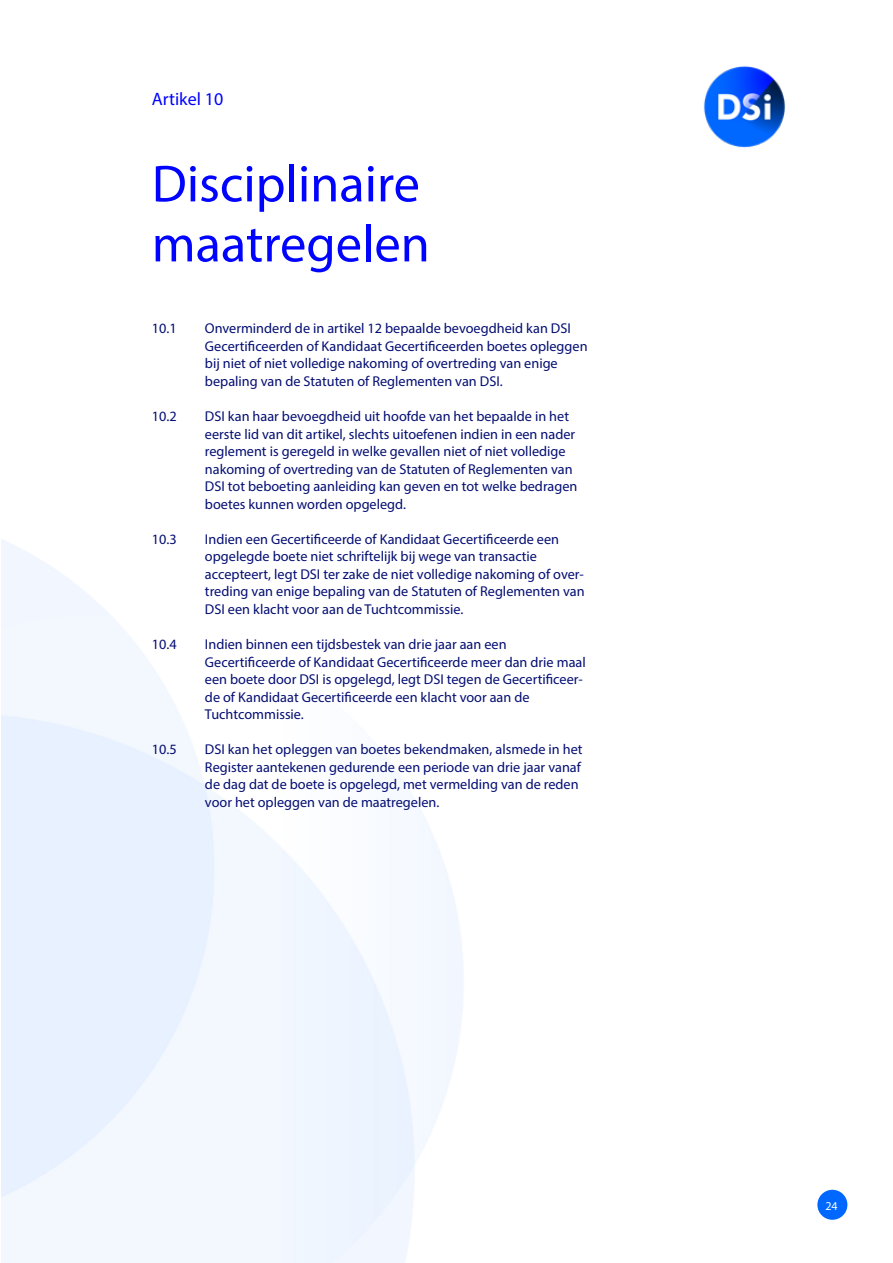
<style>
.page{position:relative;width:893px;height:1263px;background:#fff}
.page>*{position:absolute;margin:0;border:0;box-sizing:border-box;transform-origin:0 0}
.t1{font:52.5px/60px "Myriad Pro";color:#0003ff}
.t2{font:18px "Myriad Pro";color:#0003ff}
.t3{font:14.25px/17.5px "Myriad Pro";color:#040e72}
.t4{font:12px "Myriad Pro";color:#fff}
</style>
<div class="page">
<div style="left:817px;top:1190px;width:30px;height:30px;background:#0067ff;border-radius:50%"></div>
<img style="left:704px;top:66px;width:82px;height:82px">
<p class="t2" style="left:152px;top:88px;width:73px">Artikel 10</p>
<h1 class="t1" style="left:152px;top:153px;width:279px">Disciplinaire maatregelen</h1>
<p class="t3" style="left:152px;top:319px;width:26px">10.1</p>
<p class="t3" style="left:152px;top:407px;width:26px">10.2</p>
<p class="t3" style="left:152px;top:530px;width:26px">10.3</p>
<p class="t3" style="left:152px;top:635px;width:26px">10.4</p>
<p class="t3" style="left:152px;top:740px;width:26px">10.5</p>
<p class="t3" style="left:205px;top:319px;width:384px">Onverminderd de in artikel 12 bepaalde bevoegdheid kan DSI Gecertificeerden of Kandidaat Gecertificeerden boetes opleggen bij niet of niet volledige nakoming of overtreding van enige bepaling van de Statuten of Reglementen van DSI.</p>
<p class="t3" style="left:205px;top:407px;width:374px">DSI kan haar bevoegdheid uit hoofde van het bepaalde in het eerste lid van dit artikel, slechts uitoefenen indien in een nader reglement is geregeld in welke gevallen niet of niet volledige nakoming of overtreding van de Statuten of Reglementen van DSI tot beboeting aanleiding kan geven en tot welke bedragen boetes kunnen worden opgelegd.</p>
<p class="t3" style="left:205px;top:530px;width:381px">Indien een Gecertificeerde of Kandidaat Gecertificeerde een opgelegde boete niet schriftelijk bij wege van transactie accepteert, legt DSI ter zake de niet volledige nakoming of over&shy;treding van enige bepaling van de Statuten of Reglementen van DSI een klacht voor aan de Tuchtcommissie.</p>
<p class="t3" style="left:205px;top:635px;width:382px">Indien binnen een tijdsbestek van drie jaar aan een Gecertificeerde of Kandidaat Gecertificeerde meer dan drie maal een boete door DSI is opgelegd, legt DSI tegen de Gecertificeer&shy;de of Kandidaat Gecertificeerde een klacht voor aan de Tuchtcommissie.</p>
<p class="t3" style="left:205px;top:740px;width:379px">DSI kan het opleggen van boetes bekendmaken, alsmede in het Register aantekenen gedurende een periode van drie jaar vanaf de dag dat de boete is opgelegd, met vermelding van de reden voor het opleggen van de maatregelen.</p>
<p class="t4" style="left:825px;top:1199px;width:14px">24</p>
</div>
